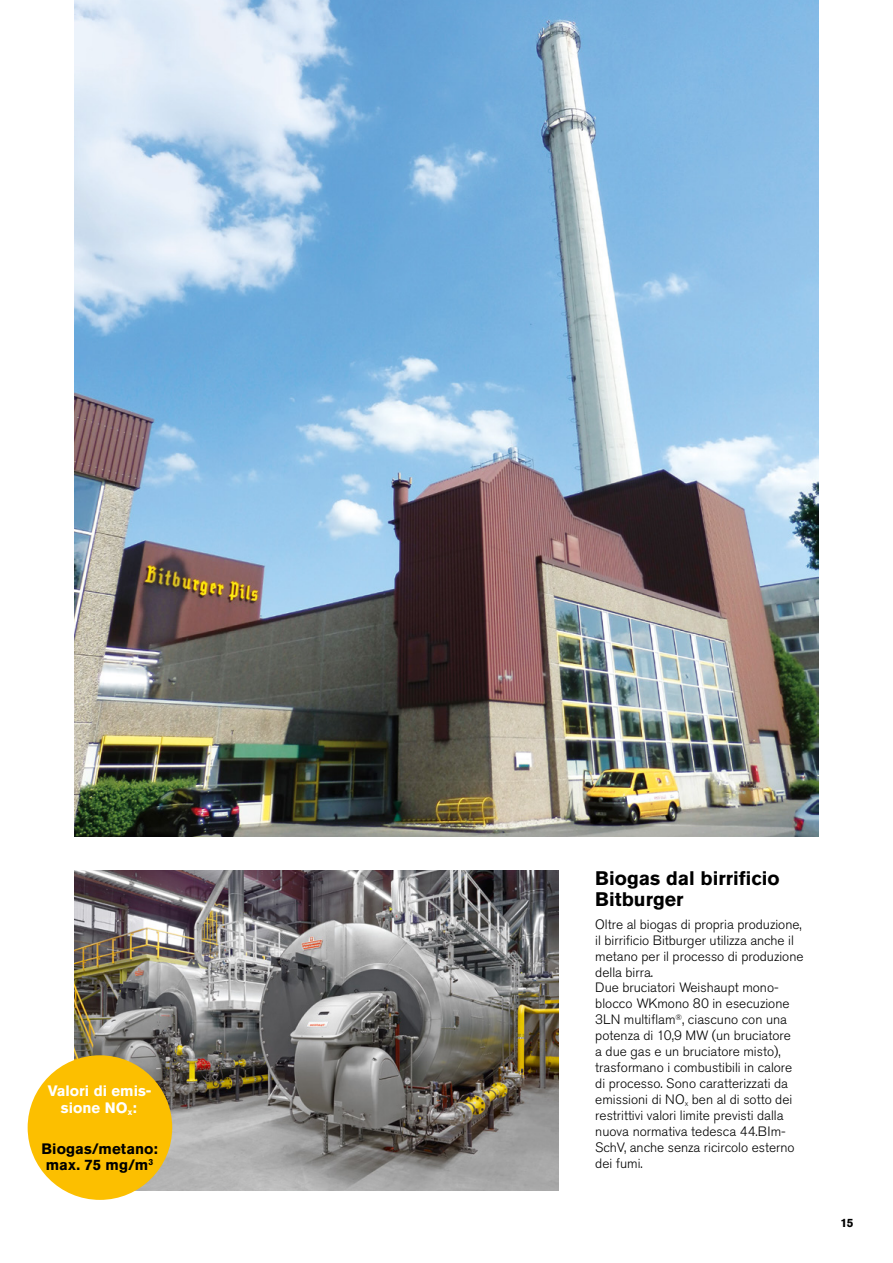
<style>
.page{position:relative;width:893px;height:1263px;background:#fff}
.page>*{position:absolute;margin:0;border:0;box-sizing:border-box;transform-origin:0 0}
.t1{font:700 19.5px/21px "Akzidenz Grotesk Pro";color:#000}
.t2{font:700 15px/16.5px "Akzidenz Grotesk Pro";letter-spacing:.005em;color:#000}
.t3{font:700 15px/16.5px "Akzidenz Grotesk Pro";color:#fff;text-align:center}
.t4{font:300 13.5px/15.9px "Akzidenz Grotesk Pro";color:#000}
.t5{font:700 12px "Akzidenz Grotesk Pro";color:#000}
</style>
<div class="page">
<img style="left:74px;top:871px;width:484px;height:320px">
<img style="left:74px;top:0;width:745px;height:837px">
<div style="left:28px;top:1055px;width:144px;height:145px;background:#fcbf00;border-radius:50%"></div>
<p class="t3" style="left:48px;top:1083px;width:105px">Valori di emis&shy;sione NO<sub>x</sub>:</p>
<p class="t2" style="left:42px;top:1140px;width:118px">Biogas/metano: max. 75 mg/m<sup>3</sup></p>
<h1 class="t1" style="left:595px;top:868px;width:186px">Biogas dal birrificio<br>Bitburger</h1>
<p class="t4" style="left:595px;top:916px;width:210px">Oltre al biogas di propria produzione, il birrificio Bitburger utilizza anche il metano per il processo di produzione della birra.<br>Due bruciatori Weishaupt mono&shy;blocco WKmono 80 in esecuzione<br>3LN multiflam<sup>®</sup>, ciascuno con una potenza di 10,9 MW (un bruciatore<br>a due gas e un bruciatore misto), trasformano i combustibili in calore di processo. Sono caratterizzati da emissioni di NO<sub>x</sub> ben al di sotto dei restrittivi valori limite previsti dalla nuova normativa tedesca 44.BIm-<br>SchV, anche senza ricircolo esterno dei fumi.</p>
<p class="t5" style="left:840px;top:1215px;width:15px">15</p>
</div>
